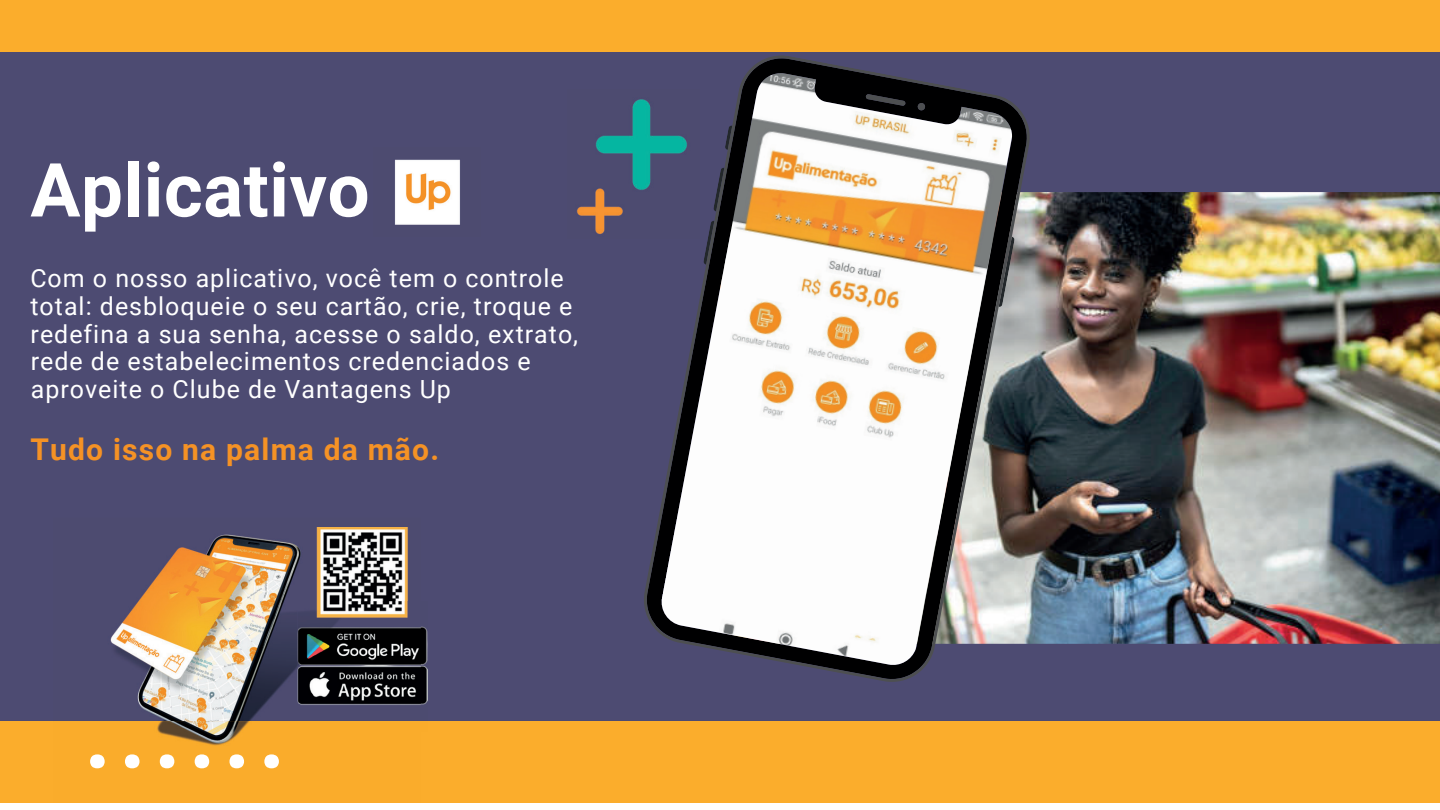
<style>
.page{position:relative;width:1440px;height:810px;background:#fff}
.page>*{position:absolute;margin:0;border:0;box-sizing:border-box;transform-origin:0 0}
.t1{font:129.6px "Roboto";color:#fff}
.t2{font:700 74.6px "Roboto";letter-spacing:.005em;color:#fff}
.t3{font:700 30px "Roboto";letter-spacing:.04em;color:#f59225}
.t4{font:25px/27.7px "Roboto";letter-spacing:.04em;color:#fff}
</style>
<div class="page">
<div style="left:0;top:0;width:1440px;height:802px;background:#4d4b72"></div>
<img style="left:1030px;top:192px;width:410px;height:452px">
<div style="left:0;top:0;width:1440px;height:52px;background:#fbad2c"></div>
<div style="left:0;top:721px;width:1440px;height:81px;background:#fbad2c"></div>
<img style="left:395px;top:159px;width:65px;height:66px">
<svg style="left:644px;top:55px;width:386px;height:627px"></svg>
<img style="left:421px;top:626px;width:6px;height:79px">
<img style="left:577px;top:90px;width:123px;height:149px">
<img style="left:110px;top:534px;width:311px;height:212px">
<img style="left:298px;top:721px;width:123px;height:10px">
<img style="left:315px;top:527px;width:95px;height:91px">
<h2 class="t2" style="left:30px;top:138px;width:341px">Aplicativo</h2>
<p class="t4" style="left:30px;top:264px;width:549px">Com o nosso aplicativo, você tem o controle total: desbloqueie o seu cartão, crie, troque e redefina a sua senha, acesse o saldo, extrato, rede de estabelecimentos credenciados e aproveite o Clube de Vantagens Up</p>
<p class="t3" style="left:30px;top:429px;width:410px">Tudo isso na palma da mão.</p>
<h1 class="t1" style="left:81px;top:631px;width:210px">......</h1>
</div>
